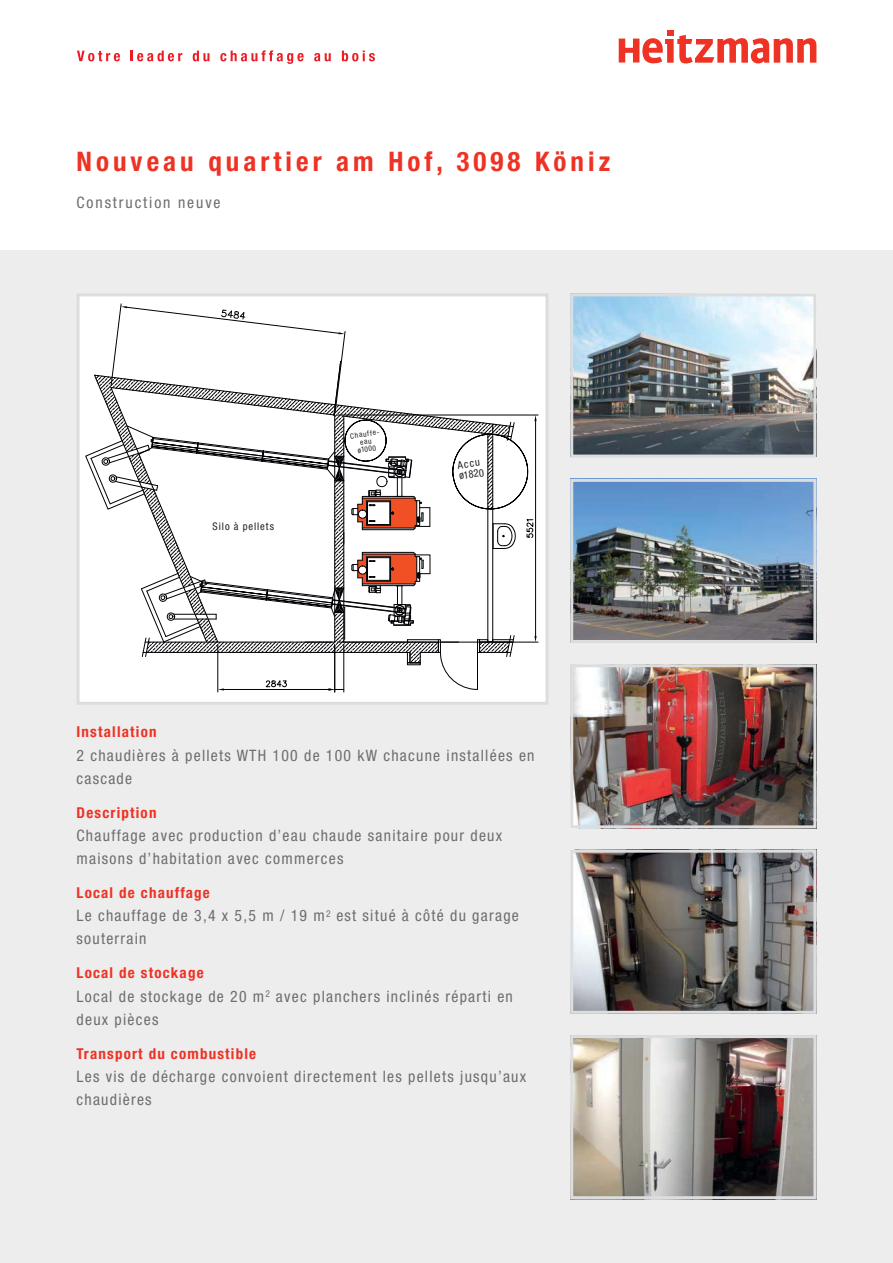
<style>
.page{position:relative;width:893px;height:1263px;background:#fff}
.page>*{position:absolute;margin:0;border:0;box-sizing:border-box;transform-origin:0 0}
.t1{font:700 condensed 27px "Helvetica Neue";letter-spacing:.15em;color:#ee3224}
.t2{font:condensed 15.75px/23.2px "Helvetica Neue";letter-spacing:.08em;color:#6d6e70}
.t3{font:condensed 15.75px "Helvetica Neue";letter-spacing:.12em;color:#6d6e70}
.t4{font:700 condensed 15px "Helvetica Neue";letter-spacing:.08em;color:#ee3224}
.t5{font:condensed 10.5px/10.5px "Helvetica Neue";letter-spacing:.095em;color:#231f20}
.t6{font:condensed 7.5px/7.5px "Helvetica Neue";color:#231f20;text-align:center}
</style>
<div class="page">
<div style="left:0;top:251px;width:893px;height:1012px;background:#ededee"></div>
<div style="left:78px;top:295px;width:469px;height:408px;background:#fff"></div>
<hr style="left:344px;top:645px;width:1px;height:47px;background:#000104">
<hr style="left:334px;top:645px;width:1px;height:47px;background:#000104">
<hr style="left:218px;top:645px;width:1px;height:47px;background:#000104">
<hr style="left:337px;top:415px;width:201px;height:1px;background:#000104">
<hr style="left:337px;top:642px;width:201px;height:1px;background:#000104">
<svg style="left:85px;top:303px;width:452px;height:388px"></svg>
<div style="left:77px;top:293px;width:472px;height:412px;border:3px solid #dcddde"></div>
<img style="left:574px;top:297px;width:238px;height:157px">
<div style="left:570px;top:293px;width:246px;height:165px;border:3px solid #dcddde"></div>
<img style="left:574px;top:854px;width:238px;height:156px">
<div style="left:570px;top:850px;width:246px;height:164px;border:3px solid #dcddde"></div>
<img style="left:574px;top:1039px;width:238px;height:156px">
<div style="left:570px;top:1035px;width:246px;height:164px;border:3px solid #dcddde"></div>
<img style="left:574px;top:668px;width:238px;height:156px">
<div style="left:570px;top:664px;width:246px;height:164px;border:3px solid #dcddde"></div>
<img style="left:574px;top:483px;width:238px;height:156px">
<div style="left:570px;top:479px;width:246px;height:164px;border:3px solid #dcddde"></div>
<div style="left:667px;top:30px;width:7px;height:6px;background:#ee3224"></div>
<svg style="left:619px;top:35px;width:197px;height:28px"></svg>
<div style="left:459px;top:458px;width:28px;height:28px;background:#fff"></div>
<div style="left:354px;top:425px;width:22px;height:21px;background:#fff"></div>
<div style="left:213px;top:519px;width:89px;height:13px;background:#fff"></div>
<svg style="left:77px;top:51px;width:43px;height:10px"></svg>
<svg style="left:131px;top:51px;width:51px;height:10px"></svg>
<svg style="left:193px;top:51px;width:16px;height:10px"></svg>
<svg style="left:220px;top:50px;width:84px;height:14px"></svg>
<svg style="left:314px;top:53px;width:17px;height:8px"></svg>
<svg style="left:342px;top:50px;width:33px;height:11px"></svg>
<h1 class="t1" style="left:77px;top:151px;width:535px">Nouveau quartier am Hof, 3098 Köniz</h1>
<p class="t3" style="left:77px;top:197px;width:146px">Construction neuve</p>
<p class="t5" style="left:213px;top:522px;width:63px">Silo à pellets</p>
<p class="t6" style="left:350px;top:433px;width:32px;rotate:-8deg">Chauffe&shy;eau ø1000</p>
<p class="t5" style="left:457px;top:461px;width:26px;rotate:-8deg">Accu ø1820</p>
<p class="t4" style="left:77px;top:727px;width:82px">Installation</p>
<p class="t2" style="left:77px;top:745px;width:459px">2 chaudières à pellets WTH 100 de 100 kW chacune installées en cascade</p>
<p class="t4" style="left:77px;top:807px;width:81px">Description</p>
<p class="t2" style="left:77px;top:826px;width:427px">Chauffage avec production d’eau chaude sanitaire pour deux maisons d’habitation avec commerces</p>
<p class="t4" style="left:77px;top:887px;width:135px">Local de chauffage</p>
<p class="t2" style="left:77px;top:906px;width:444px">Le chauffage de 3,4 x 5,5 m / 19 m<sup>2</sup> est situé à côté du garage souterrain</p>
<p class="t4" style="left:77px;top:967px;width:129px">Local de stockage</p>
<p class="t2" style="left:77px;top:986px;width:438px">Local de stockage de 20 m<sup>2</sup> avec planchers inclinés réparti en deux pièces</p>
<p class="t4" style="left:77px;top:1048px;width:181px">Transport du combustible</p>
<p class="t2" style="left:77px;top:1066px;width:451px">Les vis de décharge convoient directement les pellets jusqu’aux chaudières</p>
</div>
